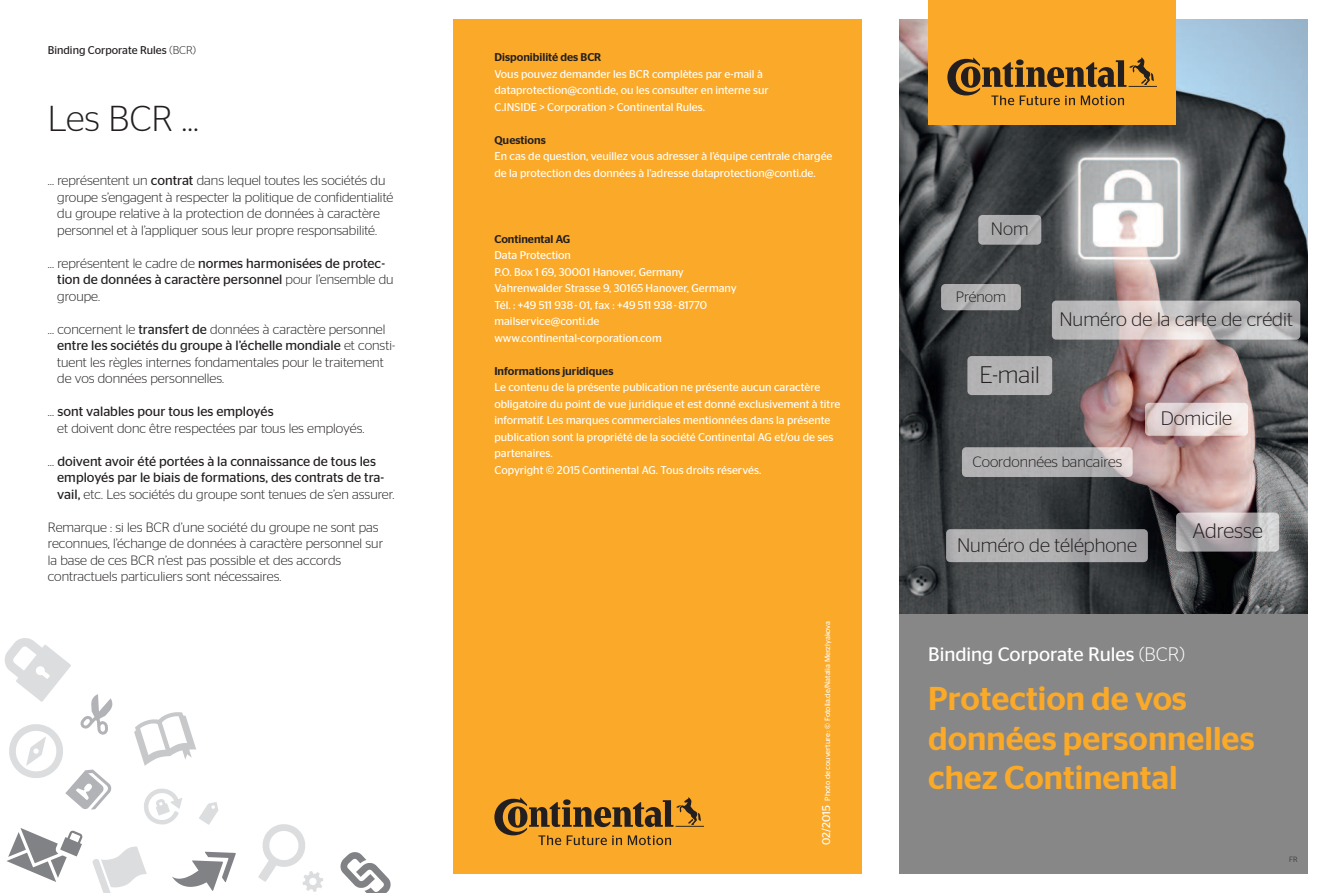
<style>
.page{position:relative;width:1327px;height:893px;background:#fff}
.page>*{position:absolute;margin:0;border:0;box-sizing:border-box;transform-origin:0 0}
.t1{font:300 36px "Continental Stag Sans Cyr";color:#231f20}
.t2{font:500 33px/39.6px "Continental Stag Sans Cyr";color:#faa928}
.t3{font:300 24px "Continental Stag Sans Cyr";color:#231f20}
.t4{font:300 21px "Continental Stag Sans Cyr";color:#231f20}
.t5{font:300 19.5px "Continental Stag Sans Cyr";color:#231f20}
.t6{font:19.5px "Continental Stag Sans Cyr";color:#fff}
.t7{font:300 18px "Continental Stag Sans Cyr";color:#231f20}
.t8{font:300 15px "Continental Stag Sans Cyr";color:#231f20}
.t9{font:300 13.5px/16.5px "Continental Stag Sans Cyr";color:#231f20}
.t10{font:13.5px/16.5px "Continental Stag Sans Cyr";color:#231f20}
.t11{font:11.25px/16.5px "Continental Stag Sans Cyr";color:#fff}
.t12{font:500 11.25px "Continental Stag Sans Cyr";color:#231f20}
.t13{font:11.25px "Continental Stag Sans Cyr";color:#231f20}
.t14{font:7.5px "Continental Stag Sans Cyr";color:#fff}
.t15{font:300 7.5px "Continental Stag Sans Cyr";color:#231f20}
.s1{font-weight:300}
.s2{font-weight:400}
.s3{font-size:11.25px}
</style>
<div class="page">
<img style="left:899px;top:19px;width:408px;height:595px">
<div style="left:928px;top:0;width:248px;height:124px;background:#faa928"></div>
<div style="left:899px;top:614px;width:408px;height:260px;background:#878787"></div>
<div style="left:453px;top:19px;width:408px;height:855px;background:#faa928"></div>
<svg style="left:947px;top:57px;width:210px;height:48px"></svg>
<svg style="left:494px;top:797px;width:210px;height:48px"></svg>
<img style="left:1052px;top:301px;width:248px;height:39px">
<img style="left:946px;top:529px;width:202px;height:33px">
<img style="left:1176px;top:513px;width:103px;height:39px">
<img style="left:1145px;top:403px;width:103px;height:33px">
<img style="left:962px;top:447px;width:170px;height:30px">
<img style="left:978px;top:215px;width:63px;height:30px">
<img style="left:941px;top:284px;width:80px;height:26px">
<div style="left:967px;top:356px;width:85px;height:39px;background:#b4b3b4"></div>
<svg style="left:6px;top:828px;width:76px;height:54px"></svg>
<svg style="left:144px;top:788px;width:38px;height:36px"></svg>
<svg style="left:92px;top:846px;width:55px;height:47px"></svg>
<svg style="left:134px;top:712px;width:62px;height:54px"></svg>
<svg style="left:340px;top:852px;width:51px;height:41px"></svg>
<svg style="left:172px;top:852px;width:64px;height:39px"></svg>
<svg style="left:258px;top:824px;width:65px;height:68px"></svg>
<svg style="left:199px;top:802px;width:19px;height:23px"></svg>
<svg style="left:5px;top:638px;width:107px;height:171px"></svg>
<p class="t13" style="left:48px;top:46px;width:150px">Binding Corporate Rules <span class="s1">(BCR)</span></p>
<h1 class="t1" style="left:48px;top:106px;width:152px">Les BCR …</h1>
<p class="t9" style="left:57px;top:173px;width:338px;text-indent:-9px">… représentent un <span class="s2">contrat</span> dans lequel toutes les sociétés du groupe s’engagent à respecter la politique de confidentialité du groupe relative à la protection de données à caractère personnel et à l’appliquer sous leur propre responsabilité.</p>
<p class="t10" style="left:57px;top:256px;width:338px;text-indent:-9px"><span class="s1">… représentent le cadre de</span> normes harmonisées de protec&shy;tion de données à caractère personnel <span class="s1">pour l’ensemble du groupe.</span></p>
<p class="t9" style="left:57px;top:322px;width:339px;text-indent:-9px">… concernent le <span class="s2">transfert de</span> données à caractère personnel <span class="s2">entre les sociétés du groupe à l’échelle mondiale</span> et consti&shy;tuent les règles internes fondamentales pour le traitement de vos données personnelles.</p>
<p class="t9" style="left:57px;top:404px;width:309px;text-indent:-9px">… <span class="s2">sont valables pour tous les employés<br></span>et doivent donc être respectées par tous les employés.</p>
<p class="t10" style="left:57px;top:454px;width:339px;text-indent:-9px"><span class="s1">…</span> doivent avoir été portées à la connaissance de tous les employés par le biais de formations, des contrats de tra&shy;vail, <span class="s1">etc. Les sociétés du groupe sont tenues de s’en assurer.</span></p>
<p class="t9" style="left:48px;top:520px;width:337px">Remarque : si les BCR d’une société du groupe ne sont pas reconnues, l’échange de données à caractère personnel sur la base de ces BCR n’est pas possible et des accords contractuels particuliers sont nécessaires.</p>
<p class="t12" style="left:494px;top:53px;width:108px">Disponibilité des BCR</p>
<p class="t11" style="left:494px;top:67px;width:276px">Vous pouvez demander les BCR complètes par e-mail à dataprotection@conti.de, ou les consulter en interne sur<br>C.INSIDE &gt; Corporation &gt; Continental Rules.</p>
<p class="t12" style="left:494px;top:136px;width:53px">Questions</p>
<p class="t11" style="left:494px;top:149px;width:340px">En cas de question, veuillez vous adresser à l’équipe centrale chargée de la protection des données à l’adresse dataprotection@conti.de.</p>
<p class="t12" style="left:494px;top:235px;width:77px">Continental AG</p>
<p class="t11" style="left:494px;top:248px;width:244px">Data Protection<br>P.O. Box 1 69, 30001 Hanover, Germany Vahrenwalder Strasse 9, 30165 Hanover, Germany Tél. : +49 511 938-01, fax : +49 511 938-81770 mailservice@conti.de www.continental-corporation.com</p>
<p class="t12" style="left:494px;top:367px;width:121px">Informations juridiques</p>
<p class="t11" style="left:494px;top:380px;width:347px">Le contenu de la présente publication ne présente aucun caractère obligatoire du point de vue juridique et est donné exclusivement à titre informatif. Les marques commerciales mentionnées dans la présente publication sont la propriété de la société Continental AG et/ou de ses partenaires.<br>Copyright © 2015 Continental AG. Tous droits réservés.</p>
<p class="t14" style="left:825px;top:845px;width:226px;rotate:-90deg"><span class="s3">02/2015</span> Photo de couverture : © Fotolia.de/Natalia Merzlyakova</p>
<h3 class="t7" style="left:991px;top:223px;width:39px">Nom</h3>
<h3 class="t8" style="left:956px;top:291px;width:52px">Prénom</h3>
<h3 class="t3" style="left:979px;top:366px;width:62px">E-mail</h3>
<h3 class="t5" style="left:1059px;top:312px;width:235px">Numéro de la carte de crédit</h3>
<h3 class="t5" style="left:1161px;top:411px;width:73px">Domicile</h3>
<h3 class="t8" style="left:972px;top:456px;width:151px">Coordonnées bancaires</h3>
<h3 class="t5" style="left:957px;top:538px;width:181px">Numéro de téléphone</h3>
<h3 class="t4" style="left:1192px;top:524px;width:72px">Adresse</h3>
<h3 class="t6" style="left:928px;top:647px;width:258px">Binding Corporate Rules <span class="s1">(BCR)</span></h3>
<h2 class="t2" style="left:928px;top:681px;width:328px">Protection de vos données personnelles chez Continental</h2>
<p class="t15" style="left:1289px;top:856px;width:10px">FR</p>
</div>
